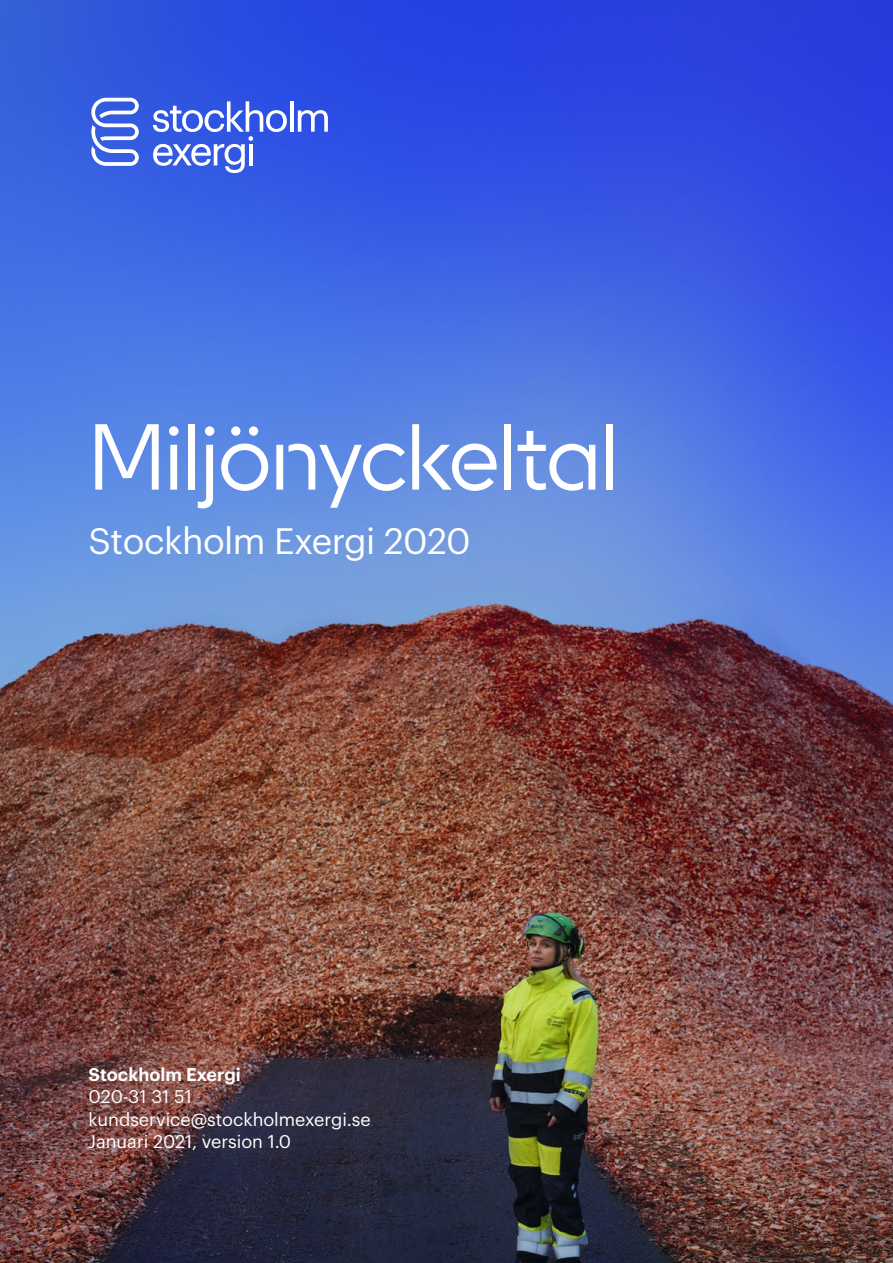
<style>
.page{position:relative;width:893px;height:1263px;background:#fff}
.page>*{position:absolute;margin:0;border:0;box-sizing:border-box;transform-origin:0 0}
.t1{font:91.5px "Stockholm Exergi Headline";letter-spacing:-.015em;color:#fff}
.t2{font:36px "Graphik";letter-spacing:-.015em;color:#fff}
.t3{font:18px/22.5px "Graphik";color:#fff}
.t4{font:600 18px "Graphik";color:#fff}
</style>
<div class="page">
<img style="left:0;top:0;width:893px;height:1263px">
<svg style="left:298px;top:110px;width:30px;height:22px"></svg>
<svg style="left:153px;top:101px;width:134px;height:72px"></svg>
<hr style="left:290px;top:101px;width:4px;height:31px;background:#fff">
<svg style="left:91px;top:98px;width:48px;height:68px"></svg>
<h1 class="t1" style="left:89px;top:405px;width:532px">Miljönyckeltal</h1>
<h2 class="t2" style="left:89px;top:514px;width:384px">Stockholm Exergi 2020</h2>
<p class="t4" style="left:89px;top:1060px;width:154px">Stockholm Exergi</p>
<p class="t3" style="left:89px;top:1084px;width:284px">020-31 31 51 kundservice@stockholmexergi.se<br>Januari 2021, version 1.0</p>
</div>
